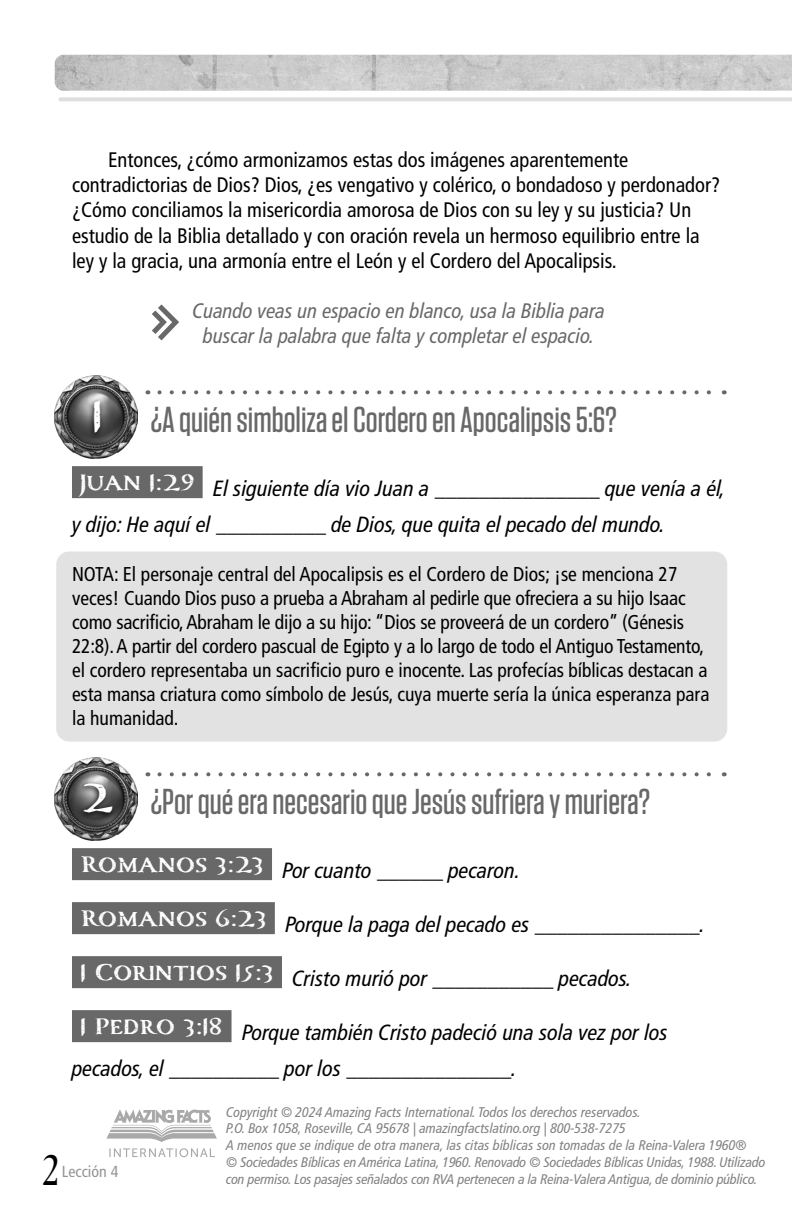
<style>
.page{position:relative;width:792px;height:1224px;background:#fff}
.page>*{position:absolute;margin:0;border:0;box-sizing:border-box;transform-origin:0 0}
.Compass_Numbers{font:700 50px "Carta Marina";color:#fff}
.t1{font:44px "Desire Pro";color:#000}
.Questions_1{font:500 36px "Tungsten";color:#686868}
.Scripture_with_blanks{font:italic condensed 22px/36px "Frutiger LT Pro";color:#000}
.Main_Copy{font:condensed 21px/25.2px "Frutiger LT Pro";color:#000}
.Instructions{font:italic condensed 21px/25.2px "Frutiger LT Pro";color:#686868;text-align:center}
.NOTE{font:condensed 20px/24px "Frutiger LT Pro";letter-spacing:-.005em;color:#000}
.t2{font:condensed 16px "Frutiger LT Pro";color:#949494}
.t3{font:italic condensed 14px/16.8px "Frutiger LT Pro";letter-spacing:-.005em;color:#818181}
</style>
<div class="page">
<img style="left:55px;top:55px;width:737px;height:36px">
<hr style="left:60px;top:97px;width:732px;height:4px;background:#dedede">
<div style="left:72px;top:466px;width:131px;height:32px;background:#686868"></div>
<div style="left:72px;top:848px;width:200px;height:32px;background:#686868"></div>
<div style="left:72px;top:902px;width:203px;height:32px;background:#686868"></div>
<div style="left:72px;top:956px;width:210px;height:32px;background:#686868"></div>
<div style="left:72px;top:1010px;width:160px;height:32px;background:#686868"></div>
<img style="left:54px;top:376px;width:83px;height:82px">
<div style="left:87px;top:397px;width:19px;height:43px;background:#000;opacity:.75"></div>
<img style="left:54px;top:758px;width:83px;height:82px">
<div style="left:77px;top:780px;width:40px;height:40px;background:#000;opacity:.75"></div>
<svg style="left:152px;top:304px;width:27px;height:36px"></svg>
<svg style="left:159px;top:390px;width:552px;height:4px"></svg>
<div style="left:56px;top:552px;width:671px;height:190px;background:#e2e2e2;border-radius:13px"></div>
<svg style="left:159px;top:772px;width:552px;height:4px"></svg>
<svg style="left:109px;top:1148px;width:106px;height:9px"></svg>
<svg style="left:106px;top:1109px;width:111px;height:33px"></svg>
<p class="Main_Copy" style="left:72px;top:147px;width:650px;text-indent:36px">Entonces, ¿cómo armonizamos estas dos imágenes aparentemente contradictorias de Dios? Dios, ¿es vengativo y colérico, o bondadoso y perdonador? ¿Cómo conciliamos la misericordia amorosa de Dios con su ley y su justicia? Un estudio de la Biblia detallado y con oración revela un hermoso equilibrio entre la ley y la gracia, una armonía entre el León y el Cordero del Apocalipsis.</p>
<p class="Instructions" style="left:192px;top:298px;width:414px">Cuando veas un espacio en blanco, usa la Biblia para buscar la palabra que falta y completar el espacio.</p>
<p class="Compass_Numbers" style="left:93px;top:385px;width:12px">1</p>
<p class="Questions_1" style="left:151px;top:401px;width:468px">¿A quién simboliza el Cordero en Apocalipsis 5:6?</p>
<p class="Scripture_with_blanks" style="left:72px;top:471px;width:655px;text-indent:8px"><sup>Juan</sup> <sup>1:29</sup> El siguiente día vio Juan a _______________ que venía a él, y dijo: He aquí el __________ de Dios, que quita el pecado del mundo.</p>
<p class="NOTE" style="left:72px;top:563px;width:639px">NOTA: El personaje central del Apocalipsis es el Cordero de Dios; ¡se menciona 27 veces! Cuando Dios puso a prueba a Abraham al pedirle que ofreciera a su hijo Isaac como sacrificio, Abraham le dijo a su hijo: “Dios se proveerá de un cordero” (Génesis 22:8). A partir del cordero pascual de Egipto y a lo largo de todo el Antiguo Testamento, el cordero representaba un sacrificio puro e inocente. Las profecías bíblicas destacan a esta mansa criatura como símbolo de Jesús, cuya muerte sería la única esperanza para la humanidad.</p>
<p class="Compass_Numbers" style="left:82px;top:767px;width:33px">2</p>
<p class="Questions_1" style="left:151px;top:783px;width:501px">¿Por qué era necesario que Jesús sufriera y muriera?</p>
<p class="Scripture_with_blanks" style="left:80px;top:853px;width:442px"><sup>Romanos</sup> <sup>3:23</sup> Por cuanto ______ pecaron.</p>
<p class="Scripture_with_blanks" style="left:80px;top:907px;width:626px"><sup>Romanos</sup> <sup>6:23</sup> Porque la paga del pecado es _______________.</p>
<p class="Scripture_with_blanks" style="left:80px;top:961px;width:553px"><sup>1</sup> <sup>Corintios</sup> <sup>15:3</sup> Cristo murió por ___________ pecados.</p>
<p class="Scripture_with_blanks" style="left:72px;top:1015px;width:598px;text-indent:8px"><sup>1</sup> <sup>Pedro</sup> <sup>3:18</sup> Porque también Cristo padeció una sola vez por los pecados, el __________ por los _______________.</p>
<p class="t3" style="left:226px;top:1103px;width:541px">Copyright © 2024 Amazing Facts International. Todos los derechos reservados.<br>P.O. Box 1058, Roseville, CA 95678 | amazingfactslatino.org | 800-538-7275<br>A menos que se indique de otra manera, las citas bíblicas son tomadas de la Reina-Valera 1960®<br>© Sociedades Bíblicas en América Latina, 1960. Renovado © Sociedades Bíblicas Unidas, 1988. Utilizado con permiso. Los pasajes señalados con RVA pertenecen a la Reina-Valera Antigua, de dominio público.</p>
<h2 class="t1" style="left:43px;top:1144px;width:17px">2</h2>
<p class="t2" style="left:62px;top:1162px;width:58px">Lección 4</p>
</div>
